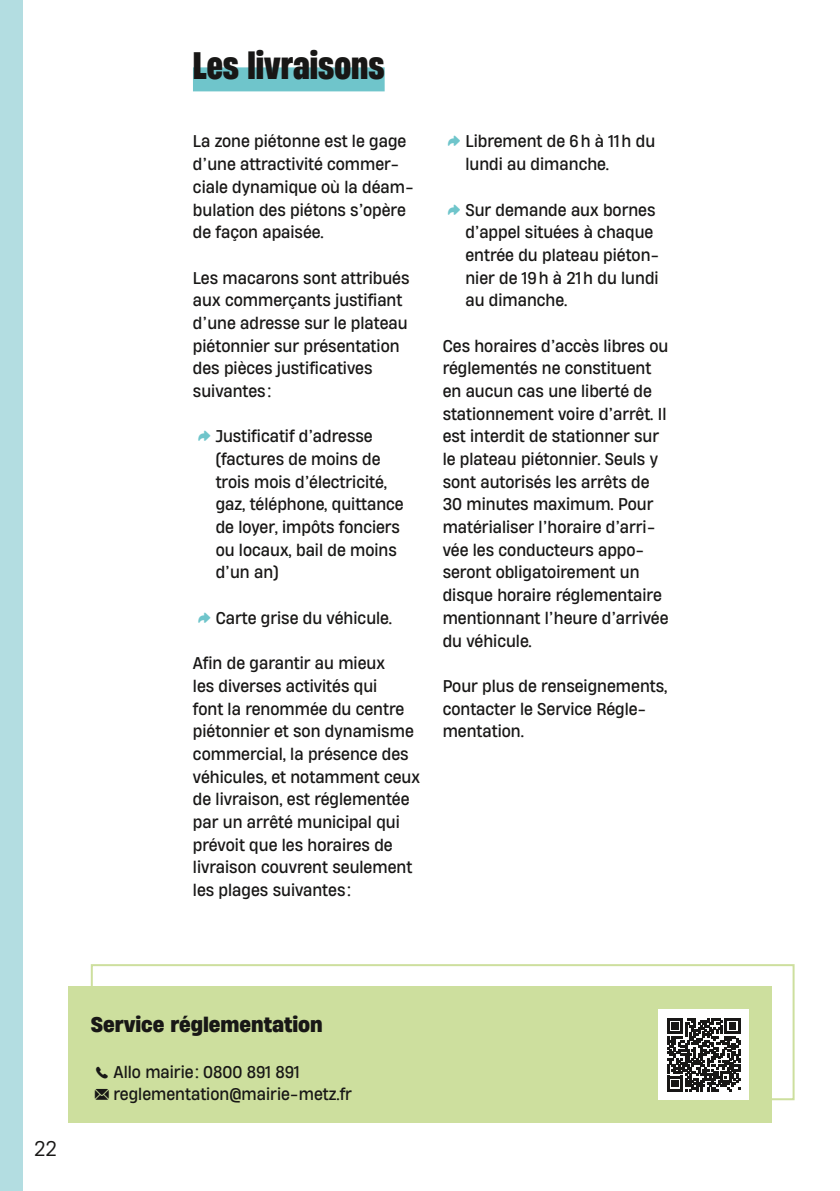
<style>
.page{position:relative;width:840px;height:1191px;background:#fff}
.page>*{position:absolute;margin:0;border:0;box-sizing:border-box;transform-origin:0 0}
.t1{font:800 36px "Heading Now 57";color:#181716}
.t2{font:700 20px "Heading Now 66";color:#181716}
.t3{font:20px "Heading Now 63";color:#181716}
.texte_courant-8pt{font:16px/22.6px "Heading Now 64";color:#181716}
.s1{font-family:"SF Pro";color:#6fc5cb}
.s2{font-family:"SF Pro"}
</style>
<div class="page">
<div style="left:0;top:0;width:23px;height:1191px;background:#b3dde1"></div>
<div style="left:193px;top:67px;width:191px;height:24px;background:#6fc5cb"></div>
<div style="left:91px;top:964px;width:703px;height:136px;border:2px solid #cddf9e"></div>
<div style="left:68px;top:986px;width:703px;height:137px;background:#cddf9e"></div>
<div style="left:658px;top:1009px;width:90px;height:91px;background:#fff"></div>
<svg style="left:667px;top:1018px;width:72px;height:73px"></svg>
<h3 class="t1" style="left:193px;top:39px;width:193px">Les livraisons</h3>
<p class="texte_courant-8pt" style="left:193px;top:130px;width:222px">La zone piétonne est le gage d’une attractivité commer&shy;ciale dynamique où la déam&shy;bulation des piétons s’opère de façon apaisée.</p>
<p class="texte_courant-8pt" style="left:193px;top:266px;width:218px">Les macarons sont attribués aux commerçants justifiant d’une adresse sur le plateau piétonnier sur présentation des pièces justificatives suivantes:</p>
<p class="texte_courant-8pt" style="left:215px;top:424px;width:189px;text-indent:-19px"><span class="s1">཮</span> Justificatif d’adresse (factures de moins de trois mois d’électricité, gaz, téléphone, quittance de loyer, impôts fonciers ou locaux, bail de moins d’un an)</p>
<p class="texte_courant-8pt" style="left:197px;top:606px;width:196px"><span class="s1">཮</span> Carte grise du véhicule.</p>
<p class="texte_courant-8pt" style="left:193px;top:651px;width:228px">Afin de garantir au mieux<br>les diverses activités qui<br>font la renommée du centre piétonnier et son dynamisme commercial, la présence des véhicules, et notamment ceux de livraison, est réglementée par un arrêté municipal qui prévoit que les horaires de livraison couvrent seulement les plages suivantes:</p>
<p class="texte_courant-8pt" style="left:465px;top:130px;width:191px;text-indent:-19px"><span class="s1">཮</span> Librement de 6h à 11h du lundi au dimanche.</p>
<p class="texte_courant-8pt" style="left:465px;top:198px;width:195px;text-indent:-19px"><span class="s1">཮</span> Sur demande aux bornes d’appel situées à chaque entrée du plateau piéton&shy;nier de 19h à 21h du lundi au dimanche.</p>
<p class="texte_courant-8pt" style="left:442px;top:334px;width:227px">Ces horaires d’accès libres ou réglementés ne constituent en aucun cas une liberté de stationnement voire d’arrêt. Il est interdit de stationner sur le plateau piétonnier. Seuls y sont autorisés les arrêts de<br>30 minutes maximum. Pour matérialiser l’horaire d’arri&shy;vée les conducteurs appo&shy;seront obligatoirement un disque horaire réglementaire mentionnant l’heure d’arrivée du véhicule.</p>
<p class="texte_courant-8pt" style="left:442px;top:674px;width:226px">Pour plus de renseignements, contacter le Service Régle&shy;mentation.</p>
<p class="t3" style="left:34px;top:1134px;width:24px">22</p>
<h5 class="t2" style="left:91px;top:1009px;width:233px">Service réglementation</h5>
<p class="texte_courant-8pt" style="left:95px;top:1059px;width:206px"><span class="s2">ᚵ</span> Allo mairie: 0800 891 891</p>
<p class="texte_courant-8pt" style="left:94px;top:1082px;width:260px"><span class="s2">⬈</span> reglementation@mairie-metz.fr</p>
</div>
